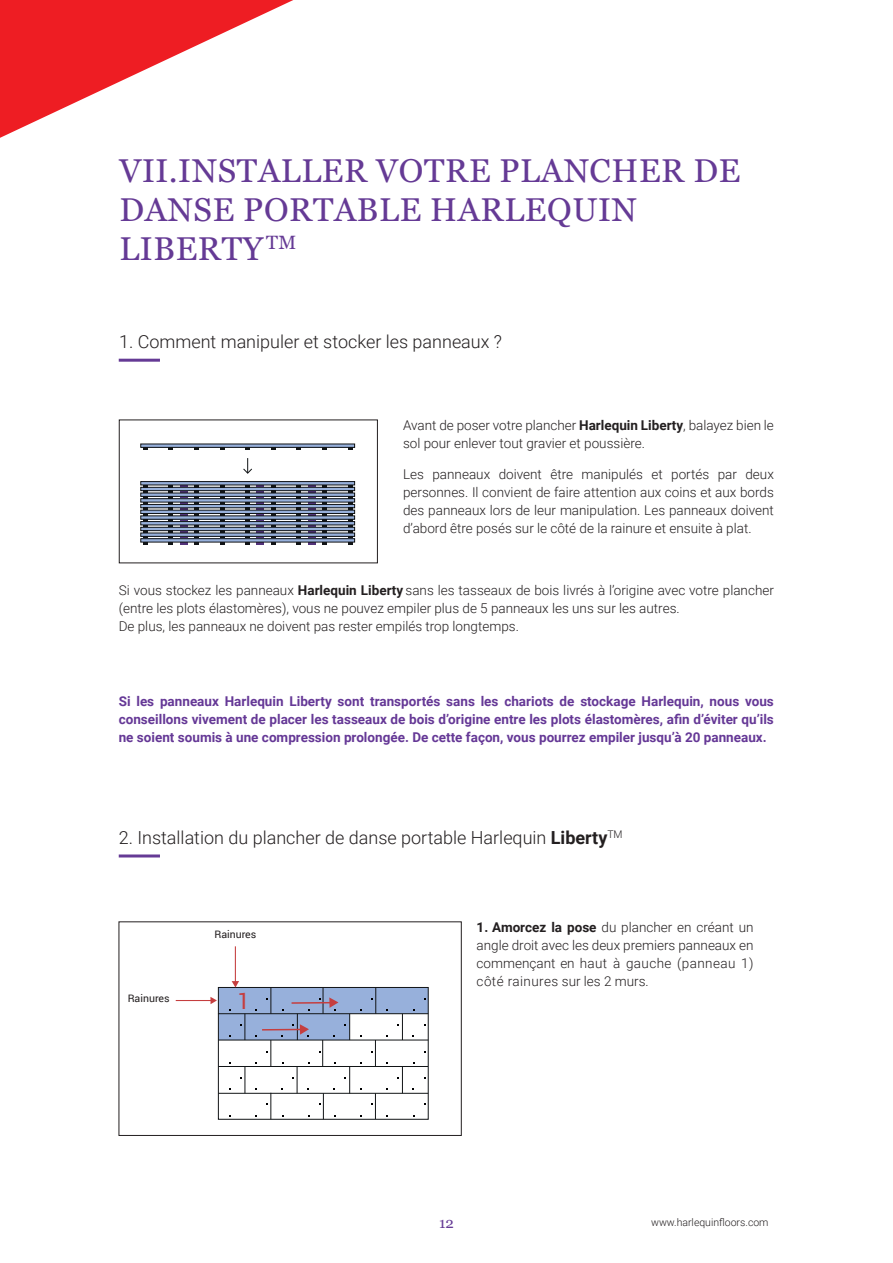
<style>
.page{position:relative;width:893px;height:1263px;background:#fff}
.page>*{position:absolute;margin:0;border:0;box-sizing:border-box;transform-origin:0 0}
.t1{font:33px/39px "Georgia";letter-spacing:.02em;color:#653a95}
.t2{font:22.65px "Roboto";color:#c53e3f}
.t3{font:300 18px "Roboto";color:#231f20}
.t4{font:15px "Georgia";color:#653a95}
.t5{font:300 13.5px/18px "Roboto";color:#231f20}
.t6{font:700 13.5px/18px "Roboto";color:#653896;text-align:justify}
.t7{font:300 10.5px "Roboto";color:#231f20}
.t8{font:10.5px "Roboto";color:#231f20}
.s1{font-weight:700}
</style>
<div class="page">
<svg style="left:243px;top:458px;width:9px;height:16px"></svg>
<svg style="left:180px;top:485px;width:7px;height:59px"></svg>
<svg style="left:257px;top:485px;width:7px;height:59px"></svg>
<svg style="left:308px;top:485px;width:7px;height:59px"></svg>
<div style="left:140px;top:487px;width:215px;height:4px;border:1px solid #111416"></div>
<div style="left:140px;top:481px;width:215px;height:4px;border:1px solid #111416"></div>
<div style="left:140px;top:498px;width:215px;height:4px;border:1px solid #111416"></div>
<div style="left:140px;top:493px;width:215px;height:4px;border:1px solid #111416"></div>
<div style="left:140px;top:510px;width:215px;height:4px;border:1px solid #111416"></div>
<div style="left:140px;top:504px;width:215px;height:4px;border:1px solid #111416"></div>
<div style="left:140px;top:521px;width:215px;height:4px;border:1px solid #111416"></div>
<div style="left:140px;top:533px;width:215px;height:4px;border:1px solid #111416"></div>
<div style="left:140px;top:527px;width:215px;height:4px;border:1px solid #111416"></div>
<div style="left:140px;top:538px;width:215px;height:4px;border:1px solid #111416"></div>
<svg style="left:143px;top:485px;width:4px;height:59px"></svg>
<svg style="left:169px;top:485px;width:4px;height:59px"></svg>
<svg style="left:194px;top:485px;width:5px;height:59px"></svg>
<svg style="left:220px;top:485px;width:4px;height:59px"></svg>
<svg style="left:246px;top:485px;width:4px;height:59px"></svg>
<svg style="left:271px;top:485px;width:4px;height:59px"></svg>
<svg style="left:322px;top:485px;width:5px;height:59px"></svg>
<svg style="left:348px;top:485px;width:4px;height:59px"></svg>
<svg style="left:297px;top:485px;width:4px;height:59px"></svg>
<div style="left:140px;top:444px;width:215px;height:4px;border:1px solid #111416"></div>
<svg style="left:143px;top:447px;width:4px;height:3px"></svg>
<svg style="left:169px;top:447px;width:4px;height:3px"></svg>
<svg style="left:194px;top:447px;width:5px;height:3px"></svg>
<svg style="left:220px;top:447px;width:4px;height:3px"></svg>
<svg style="left:246px;top:447px;width:4px;height:3px"></svg>
<svg style="left:271px;top:447px;width:4px;height:3px"></svg>
<svg style="left:322px;top:447px;width:5px;height:3px"></svg>
<svg style="left:348px;top:447px;width:4px;height:3px"></svg>
<svg style="left:297px;top:447px;width:4px;height:3px"></svg>
<hr style="left:119px;top:359px;width:41px;height:3px;background:#653a95">
<hr style="left:119px;top:854px;width:41px;height:3px;background:#653a95">
<svg style="left:0;top:0;width:293px;height:138px"></svg>
<div style="left:119px;top:922px;width:342px;height:214px;border:1px solid #231f20"></div>
<div style="left:119px;top:420px;width:259px;height:143px;border:1px solid #231f20"></div>
<hr style="left:235px;top:946px;width:1px;height:36px;background:#c53e3f">
<hr style="left:176px;top:1000px;width:36px;height:1px;background:#c53e3f">
<svg style="left:210px;top:981px;width:218px;height:138px"></svg>
<h1 class="t1" style="left:119px;top:152px;width:622px">VII.INSTALLER VOTRE PLANCHER DE<br>DANSE PORTABLE HARLEQUIN<br>LIBERTY <sup>TM</sup></h1>
<h3 class="t3" style="left:119px;top:329px;width:385px">1. Comment manipuler et stocker les panneaux ?</h3>
<p class="t5" style="left:403px;top:416px;width:372px">Avant de poser votre plancher <span class="s1">Harlequin Liberty</span>, balayez bien le sol pour enlever tout gravier et poussière.</p>
<p class="t5" style="left:403px;top:465px;width:372px;text-align:justify">Les panneaux doivent être manipulés et portés par deux personnes. Il convient de faire attention aux coins et aux bords des panneaux lors de leur manipulation. Les panneaux doivent d’abord être posés sur le côté de la rainure et ensuite à plat.</p>
<p class="t5" style="left:119px;top:580px;width:657px">Si vous stockez les panneaux <span class="s1">Harlequin Liberty</span> sans les tasseaux de bois livrés à l’origine avec votre plancher (entre les plots élastomères), vous ne pouvez empiler plus de 5 panneaux les uns sur les autres.<br>De plus, les panneaux ne doivent pas rester empilés trop longtemps.</p>
<p class="t6" style="left:119px;top:692px;width:657px">Si les panneaux Harlequin Liberty sont transportés sans les chariots de stockage Harlequin, nous vous conseillons vivement de placer les tasseaux de bois d’origine entre les plots élastomères, afin d’éviter qu’ils ne soient soumis à une compression prolongée. De cette façon, vous pourrez empiler jusqu’à 20 panneaux.</p>
<h3 class="t3" style="left:119px;top:825px;width:505px">2. Installation du plancher de danse portable Harlequin <span class="s1">Liberty</span><sup>TM</sup></h3>
<p class="t8" style="left:128px;top:991px;width:43px">Rainures</p>
<p class="t8" style="left:214px;top:927px;width:43px">Rainures</p>
<h2 class="t2" style="left:237px;top:985px;width:14px">1</h2>
<p class="t5" style="left:477px;top:917px;width:278px;text-align:justify"><span class="s1">1. Amorcez la pose</span> du plancher en créant un angle droit avec les deux premiers panneaux en commençant en haut à gauche (panneau 1) côté rainures sur les 2 murs.</p>
<p class="t4" style="left:439px;top:1213px;width:16px">12</p>
<p class="t7" style="left:651px;top:1215px;width:119px">www.harlequinfloors.com</p>
</div>
